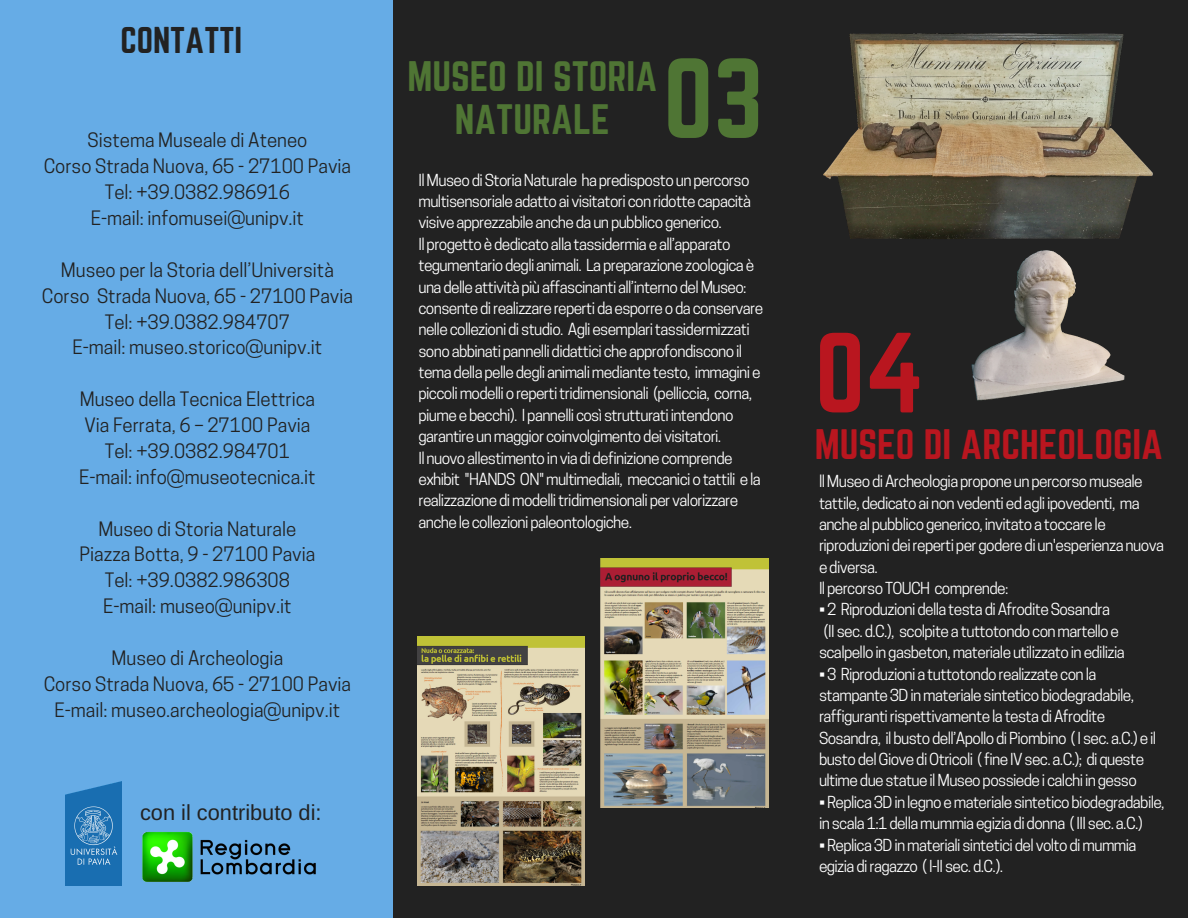
<style>
.page{position:relative;width:1188px;height:918px;background:#66ace6}
.page>*{position:absolute;margin:0;border:0;box-sizing:border-box;transform-origin:0 0}
.t1{font:99.6px "Norwester";color:#b9161f}
.t2{font:99.6px "Norwester";color:#4f7534}
.t3{font:37.35px/42.8px "Norwester";color:#4f7534;text-align:center}
.t4{font:37.35px "Norwester";color:#b9161f}
.t5{font:32.7px "Norwester";color:#222}
.t6{font:21.75px "Arimo";color:#222}
.t7{font:18.75px/25.8px "Cooper Hewitt";color:#222;text-align:center}
.t8{font:15.6px/21.3px "Cooper Hewitt";letter-spacing:-.04em;color:#fff}
</style>
<div class="page">
<div style="left:394px;top:0;width:399px;height:918px;background:#222"></div>
<div style="left:790px;top:0;width:398px;height:918px;background:#222"></div>
<img style="left:601px;top:558px;width:167px;height:250px">
<img style="left:417px;top:637px;width:168px;height:248px">
<img style="left:65px;top:782px;width:57px;height:103px">
<img style="left:823px;top:33px;width:330px;height:206px">
<img style="left:971px;top:250px;width:154px;height:151px">
<img style="left:142px;top:831px;width:174px;height:51px">
<h3 class="t5" style="left:120px;top:24px;width:123px">CONTATTI</h3>
<p class="t7" style="left:44px;top:130px;width:309px">Sistema Museale di Ateneo<br>Corso Strada Nuova, 65 - 27100 Pavia<br>Tel: +39.0382.986916<br>E-mail: infomusei@unipv.it</p>
<p class="t7" style="left:42px;top:259px;width:313px">Museo per la Storia dell’Università<br>Corso Strada Nuova, 65 - 27100 Pavia<br>Tel: +39.0382.984707<br>E-mail: museo.storico@unipv.it</p>
<p class="t7" style="left:79px;top:389px;width:238px">Museo della Tecnica Elettrica<br>Via Ferrata, 6 – 27100 Pavia<br>Tel: +39.0382.984701<br>E-mail: info@museotecnica.it</p>
<p class="t7" style="left:79px;top:518px;width:237px">Museo di Storia Naturale<br>Piazza Botta, 9 - 27100 Pavia<br>Tel: +39.0382.986308<br>E-mail: museo@unipv.it</p>
<p class="t7" style="left:44px;top:647px;width:309px">Museo di Archeologia<br>Corso Strada Nuova, 65 - 27100 Pavia<br>E-mail: museo.archeologia@unipv.it</p>
<h3 class="t6" style="left:140px;top:800px;width:183px">con il contributo di:</h3>
<h2 class="t3" style="left:407px;top:57px;width:251px">MUSEO DI STORIA<br>NATURALE</h2>
<h1 class="t2" style="left:663px;top:51px;width:101px">03</h1>
<p class="t8" style="left:418px;top:171px;width:346px">Il Museo di Storia Naturale ha predisposto un percorso multisensoriale adatto ai visitatori con ridotte capacità visive apprezzabile anche da un pubblico generico.<br>Il progetto è dedicato alla tassidermia e all’apparato tegumentario degli animali. La preparazione zoologica è una delle attività più affascinanti all’interno del Museo: consente di realizzare reperti da esporre o da conservare nelle collezioni di studio. Agli esemplari tassidermizzati sono abbinati pannelli didattici che approfondiscono il tema della pelle degli animali mediante testo, immagini e piccoli modelli o reperti tridimensionali (pelliccia, corna, piume e becchi). I pannelli così strutturati intendono garantire un maggior coinvolgimento dei visitatori.<br>Il nuovo allestimento in via di definizione comprende exhibit "HANDS ON" multimediali, meccanici o tattili e la realizzazione di modelli tridimensionali per valorizzare anche le collezioni paleontologiche.</p>
<h1 class="t1" style="left:815px;top:325px;width:110px">04</h1>
<h2 class="t4" style="left:815px;top:426px;width:350px">MUSEO DI ARCHEOLOGIA</h2>
<p class="t8" style="left:819px;top:473px;width:346px">ll Museo di Archeologia propone un percorso museale tattile, dedicato ai non vedenti ed agli ipovedenti, ma anche al pubblico generico, invitato a toccare le riproduzioni dei reperti per godere di un'esperienza nuova e diversa.<br>Il percorso TOUCH comprende:</p>
<p class="t8" style="left:819px;top:601px;width:293px">• 2 Riproduzioni della testa di Afrodite Sosandra</p>
<p class="t8" style="left:824px;top:622px;width:297px">(II sec. d.C.), scolpite a tuttotondo con martello e</p>
<p class="t8" style="left:819px;top:644px;width:307px">scalpello in gasbeton, materiale utilizzato in edilizia</p>
<p class="t8" style="left:819px;top:665px;width:339px">• 3 Riproduzioni a tuttotondo realizzate con la stampante 3D in materiale sintetico biodegradabile, raffiguranti rispettivamente la testa di Afrodite Sosandra, il busto dell’Apollo di Piombino ( I sec. a.C.) e il busto del Giove di Otricoli ( fine IV sec. a.C.); di queste ultime due statue il Museo possiede i calchi in gesso</p>
<p class="t8" style="left:819px;top:793px;width:347px">• Replica 3D in legno e materiale sintetico biodegradabile, in scala 1:1 della mummia egizia di donna ( III sec. a.C.)</p>
<p class="t8" style="left:819px;top:836px;width:319px">• Replica 3D in materiali sintetici del volto di mummia egizia di ragazzo ( I-II sec. d.C.).</p>
</div>
